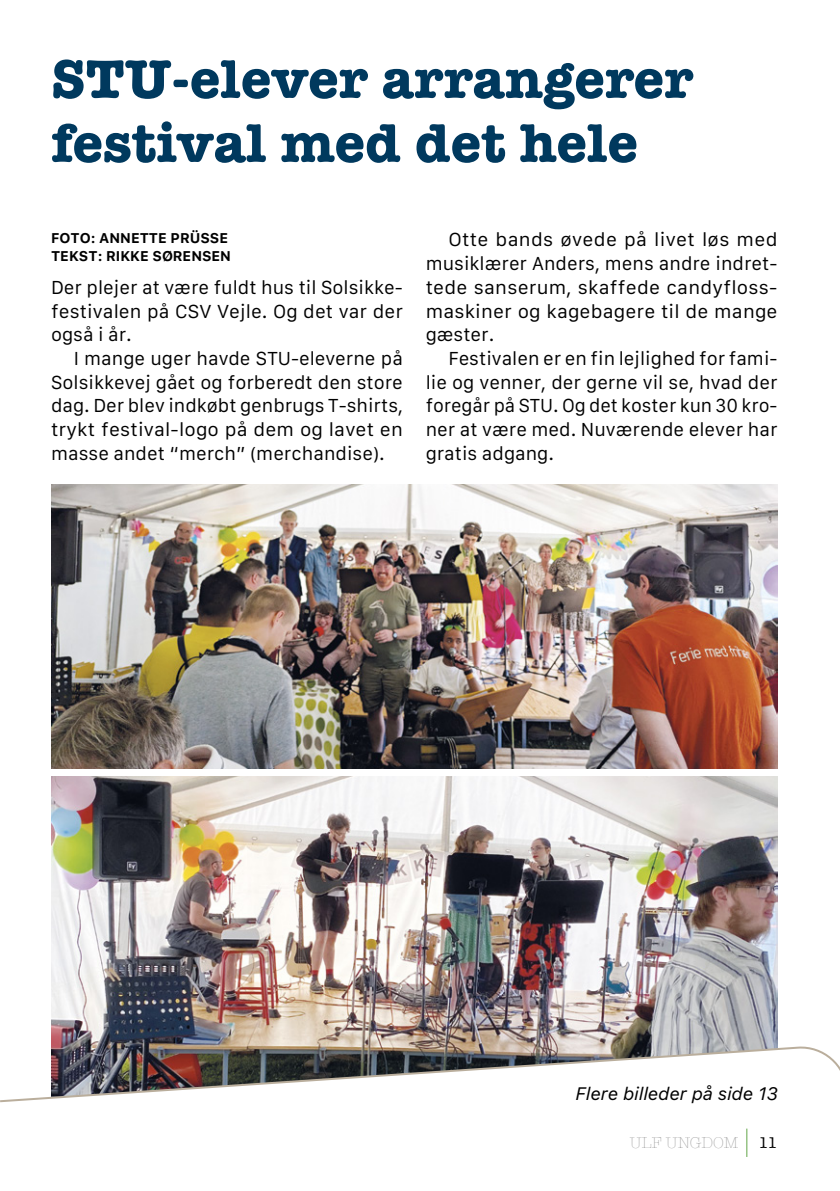
<style>
.page{position:relative;width:840px;height:1191px;background:#fff}
.page>*{position:absolute;margin:0;border:0;box-sizing:border-box;transform-origin:0 0}
.Rubrik{font:700 56px/64px "American Typewriter";color:#00395e}
.Brødtekst_MED{font:18px/23.8px "Galvji";color:#000;text-align:justify}
.Brødtekst_UDEN{font:18px/23.8px "Galvji";letter-spacing:.005em;color:#000;text-align:justify}
.Billedtekst{font:italic 18px "Galvji";color:#000}
.t1{font:300 16px "American Typewriter";color:#9b9b9b}
.Byline{font:700 14px "Galvji";color:#000}
.s1{font-weight:400;color:#000}
</style>
<div class="page">
<img style="left:51px;top:777px;width:726px;height:266px">
<svg style="left:0;top:1043px;width:839px;height:114px"></svg>
<svg style="left:746px;top:1128px;width:1px;height:29px"></svg>
<img style="left:51px;top:485px;width:726px;height:283px">
<p class="Rubrik" style="left:51px;top:44px;width:643px">STU-elever arrangerer festival med det hele</p>
<p class="Byline" style="left:51px;top:230px;width:178px">FOTO: ANNETTE PRÜSSE</p>
<p class="Byline" style="left:51px;top:248px;width:181px">TEKST: RIKKE SØRENSEN</p>
<p class="Brødtekst_UDEN" style="left:51px;top:276px;width:353px">Der plejer at være fuldt hus til Solsikke&shy;festivalen på CSV Vejle. Og det var der også i år.</p>
<p class="Brødtekst_MED" style="left:51px;top:347px;width:353px;text-indent:23px">I mange uger havde STU-eleverne på Solsikkevej gået og forberedt den store dag. Der blev indkøbt genbrugs T-shirts, trykt festival-logo på dem og lavet en masse andet “merch” (merchandise).</p>
<p class="Brødtekst_MED" style="left:425px;top:228px;width:353px;text-align:left;text-indent:23px">Otte bands øvede på livet løs med musiklærer Anders, mens andre indret&shy;tede sanserum, skaffede candyfloss&shy;maskiner og kagebagere til de mange gæster.</p>
<p class="Brødtekst_MED" style="left:425px;top:347px;width:353px;text-indent:23px">Festivalen er en fin lejlighed for fami&shy;lie og venner, der gerne vil se, hvad der foregår på STU. Og det koster kun 30 kro&shy;ner at være med. Nuværende elever har gratis adgang.</p>
<p class="Billedtekst" style="left:575px;top:1083px;width:203px">Flere billeder på side 13</p>
<p class="t1" style="left:629px;top:1130px;width:149px">ULF UNGDOM <span class="s1">11</span></p>
</div>
